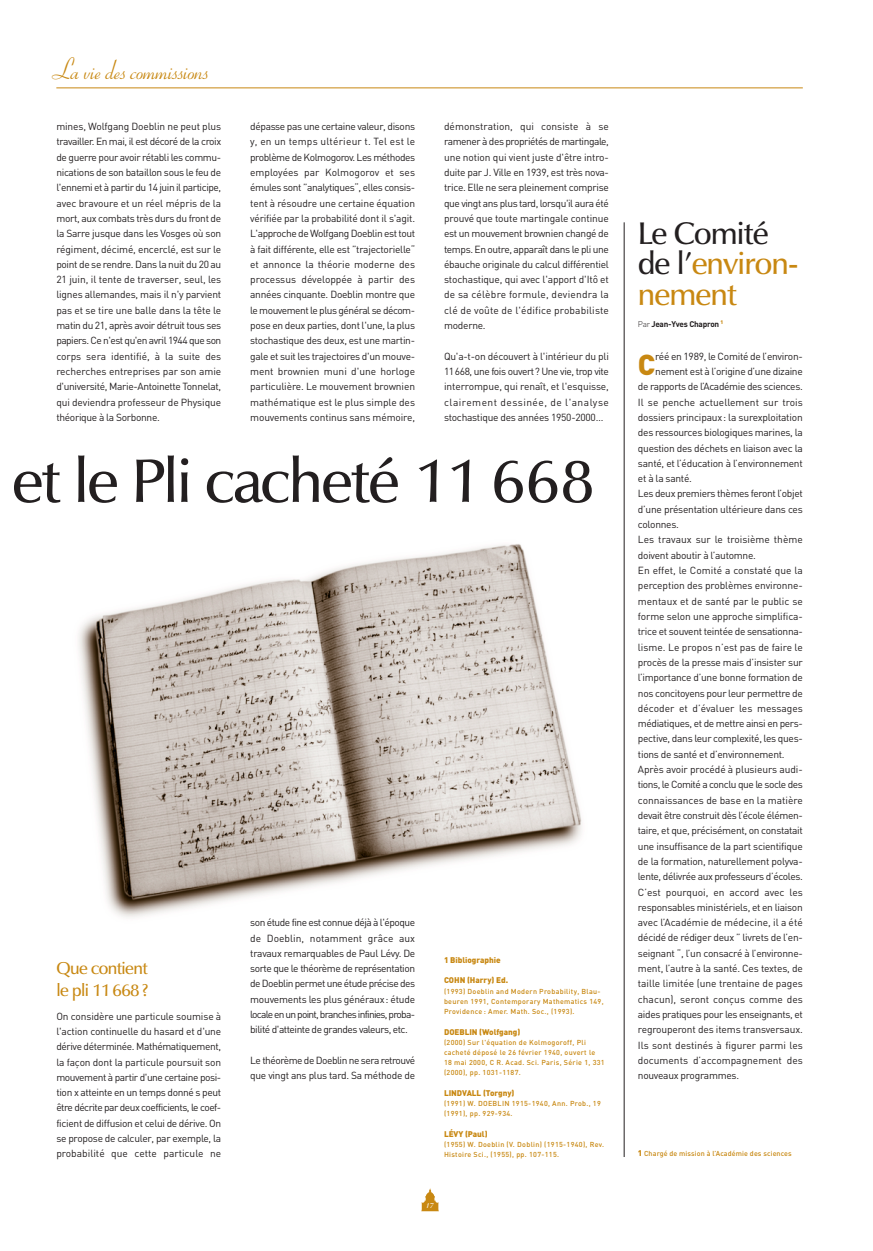
<style>
.page{position:relative;width:873px;height:1251px;background:#fff}
.page>*{position:absolute;margin:0;border:0;box-sizing:border-box;transform-origin:0 0}
.t1{font:600 62.25px "Zapf Humanist 601 BT";letter-spacing:-.025em;color:#231f20}
.t2{font:600 31.65px/30.6px "Zapf Humanist 601 BT";letter-spacing:-.025em;color:#c88812}
.t3{font:30.6px "Ribbon 131 BT";letter-spacing:-.02em;color:#c88812}
.t4{font:900 28.5px "DIN";color:#c88812}
.t5{font:600 17.4px/21.9px "Zapf Humanist 601 BT";letter-spacing:-.035em;color:#c88812}
.t6{font:700 11.25px "Ribbon 131 BT";color:#fff}
.t7{font:10.2px/15.3px "DIN";letter-spacing:-.025em;color:#231f20;text-align:justify}
.t8{font:10.2px "DIN";color:#231f20}
.t9{font:10.2px/15.3px "DIN";letter-spacing:-.05em;color:#231f20}
.t10{font:10.2px "DIN";letter-spacing:-.045em;color:#231f20}
.t11{font:10.2px "DIN";letter-spacing:-.005em;color:#231f20}
.t12{font:900 8.1px "DIN";letter-spacing:-.005em;color:#c88812}
.t13{font:700 8.1px "DIN";letter-spacing:-.025em;color:#231f20}
.t14{font:500 7.2px/10.2px "DIN";letter-spacing:.045em;color:#c88812}
.t15{font:500 7.2px "DIN";letter-spacing:.015em;color:#c88812}
.s1{color:#231f20}
.s2{font-weight:300}
.s3{font-weight:900;font-size:8.1px}
</style>
<div class="page">
<svg style="left:421px;top:1188px;width:18px;height:22px"></svg>
<hr style="left:56px;top:88px;width:746px;height:1px;background:#c88812">
<img style="left:78px;top:544px;width:504px;height:373px">
<hr style="left:623px;top:222px;width:1px;height:934px;background:#231f20">
<h3 class="t3" style="left:56px;top:57px;width:157px">Lavie des commissions</h3>
<p class="t7" style="left:56px;top:121px;width:166px">mines, Wolfgang Doeblin ne peut plus travailler. En mai, il est décoré de la croix de guerre pour avoir rétabli les commu&shy;nications de son bataillon sous le feu de l'ennemi et à partir du 14 juin il participe, avec bravoure et un réel mépris de la mort, aux combats très durs du front de la Sarre jusque dans les Vosges où son régiment, décimé, encerclé, est sur le point de se rendre. Dans la nuit du 20 au 21 juin, il tente de traverser, seul, les lignes allemandes, mais il n'y parvient pas et se tire une balle dans la tête le matin du 21, après avoir détruit tous ses papiers. Ce n'est qu'en avril 1944 que son corps sera identifié, à la suite des recherches entreprises par son amie d'université, Marie-Antoinette Tonnelat, qui deviendra professeur de Physique théorique à la Sorbonne.</p>
<p class="t7" style="left:250px;top:121px;width:166px">dépasse pas une certaine valeur, disons y, en un temps ultérieur t. Tel est le problème de Kolmogorov. Les méthodes employées par Kolmogorov et ses émules sont ”analytiques“, elles consis&shy;tent à résoudre une certaine équation vérifiée par la probabilité dont il s'agit.<br>L'approche de Wolfgang Doeblin est tout à fait différente, elle est ”trajectorielle“ et annonce la théorie moderne des processus développée à partir des années cinquante. Doeblin montre que le mouvement le plus général se décom&shy;pose en deux parties, dont l'une, la plus stochastique des deux, est une martin&shy;gale et suit les trajectoires d'un mouve&shy;ment brownien muni d'une horloge particulière. Le mouvement brownien mathématique est le plus simple des mouvements continus sans mémoire,</p>
<p class="t7" style="left:444px;top:121px;width:166px">démonstration, qui consiste à se ramener à des propriétés de martingale, une notion qui vient juste d'être intro&shy;duite par J. Ville en 1939, est très nova&shy;trice. Elle ne sera pleinement comprise que vingt ans plus tard, lorsqu'il aura été prouvé que toute martingale continue est un mouvement brownien changé de temps. En outre, apparaît dans le pli une ébauche originale du calcul différentiel stochastique, qui avec l'apport d'Itô et de sa célèbre formule, deviendra la clé de voûte de l'édifice probabiliste moderne.</p>
<p class="t7" style="left:444px;top:350px;width:166px">Qu'a-t-on découvert à l'intérieur du pli 11668, une fois ouvert? Une vie, trop vite interrompue, qui renaît, et l'esquisse, clairement dessinée, de l'analyse stochastique des années 1950-2000…</p>
<h1 class="t1" style="left:12px;top:459px;width:584px">et le Pli cacheté 11 668</h1>
<h3 class="t5" style="left:56px;top:959px;width:94px">Que contient le pli 11668?</h3>
<p class="t7" style="left:56px;top:1009px;width:166px">On considère une particule soumise à l'action continuelle du hasard et d'une dérive déterminée. Mathématiquement, la façon dont la particule poursuit son mouvement à partir d'une certaine posi&shy;tion x atteinte en un temps donné s peut être décrite par deux coefficients, le coef&shy;ficient de diffusion et celui de dérive. On se propose de calculer, par exemple, la probabilité que cette particule ne</p>
<p class="t7" style="left:250px;top:916px;width:166px">son étude fine est connue déjà à l'époque de Doeblin, notamment grâce aux travaux remarquables de Paul Lévy. De sorte que le théorème de représentation de Doeblin permet une étude précise des mouvements les plus généraux: étude locale en un point, branches infinies, proba&shy;bilité d'atteinte de grandes valeurs, etc.</p>
<p class="t9" style="left:250px;top:1054px;width:166px">Le théorème de Doeblin ne sera retrouvé que vingt ans plus tard. Sa méthode de</p>
<p class="t12" style="left:444px;top:957px;width:58px">1 Bibliographie</p>
<p class="t12" style="left:444px;top:977px;width:66px">COHN (Harry) Ed.</p>
<p class="t14" style="left:444px;top:986px;width:161px">(1993) Doeblin and Modern Probability, Blau&shy;beuren 1991, Contemporary Mathematics 149,<br>Providence : Amer. Math. Soc., (1993).</p>
<p class="t12" style="left:444px;top:1028px;width:78px">DOEBLIN (Wolfgang)</p>
<p class="t14" style="left:444px;top:1037px;width:162px">(2000) Sur l'équation de Kolmogoroff, Pli cacheté déposé le 26 février 1940, ouvert le 18 mai 2000, C R. Acad. Sci. Paris, Série 1, 331 (2000), pp. 1031-1187.</p>
<p class="t12" style="left:444px;top:1089px;width:72px">LINDVALL (Torgny)</p>
<p class="t14" style="left:444px;top:1098px;width:158px">(1991) W. DOEBLIN 1915-1940, Ann. Prob., 19 (1991), pp. 929-934.</p>
<p class="t12" style="left:444px;top:1130px;width:45px">LÉVY (Paul)</p>
<p class="t14" style="left:444px;top:1139px;width:161px">(1955) W. Doeblin (V. Doblin) (1915-1940), Rev.<br>Histoire Sci., (1955), pp. 107-115.</p>
<p class="t6" style="left:426px;top:1199px;width:10px">17</p>
<h2 class="t2" style="left:637px;top:223px;width:162px"><span class="s1">Le Comité de l’</span>environ&shy;nement</h2>
<p class="t13" style="left:637px;top:321px;width:87px"><span class="s2">Par</span> Jean-Yves Chapron <sup>1</sup></p>
<h3 class="t4" style="left:637px;top:355px;width:19px">C</h3>
<p class="t7" style="left:655px;top:350px;width:149px">réé en 1989, le Comité de l’environ-</p>
<p class="t7" style="left:655px;top:365px;width:149px">nement est à l’origine d’une dizaine</p>
<p class="t7" style="left:637px;top:381px;width:166px">de rapports de l’Académie des sciences.</p>
<p class="t8" style="left:637px;top:398px;width:166px">Il se penche actuellement sur trois</p>
<p class="t7" style="left:637px;top:411px;width:166px">dossiers principaux: la surexploitation</p>
<p class="t7" style="left:637px;top:426px;width:166px">des ressources biologiques marines, la</p>
<p class="t7" style="left:637px;top:442px;width:166px">question des déchets en liaison avec la</p>
<p class="t7" style="left:637px;top:457px;width:166px">santé, et l’éducation à l’environnement</p>
<p class="t7" style="left:637px;top:472px;width:56px">et à la santé.</p>
<p class="t7" style="left:637px;top:488px;width:166px">Les deux premiers thèmes feront l’objet</p>
<p class="t7" style="left:637px;top:503px;width:166px">d’une présentation ultérieure dans ces</p>
<p class="t7" style="left:637px;top:518px;width:43px">colonnes.</p>
<p class="t8" style="left:637px;top:536px;width:166px">Les travaux sur le troisième thème</p>
<p class="t7" style="left:637px;top:549px;width:120px">doivent aboutir à l’automne.</p>
<p class="t8" style="left:637px;top:567px;width:166px">En effet, le Comité a constaté que la</p>
<p class="t7" style="left:637px;top:579px;width:166px">perception des problèmes environne-</p>
<p class="t8" style="left:637px;top:597px;width:166px">mentaux et de santé par le public se</p>
<p class="t7" style="left:637px;top:610px;width:166px">forme selon une approche simplifica-</p>
<p class="t7" style="left:637px;top:625px;width:166px">trice et souvent teintée de sensationna-</p>
<p class="t8" style="left:637px;top:643px;width:166px">lisme. Le propos n’est pas de faire le</p>
<p class="t7" style="left:637px;top:656px;width:166px">procès de la presse mais d’insister sur</p>
<p class="t7" style="left:637px;top:671px;width:166px">l’importance d’une bonne formation de</p>
<p class="t7" style="left:637px;top:687px;width:166px">nos concitoyens pour leur permettre de</p>
<p class="t8" style="left:637px;top:704px;width:166px">décoder et d’évaluer les messages</p>
<p class="t7" style="left:637px;top:717px;width:166px">médiatiques, et de mettre ainsi en pers-</p>
<p class="t7" style="left:637px;top:732px;width:166px">pective, dans leur complexité, les ques-</p>
<p class="t7" style="left:637px;top:748px;width:148px">tions de santé et d’environnement.</p>
<p class="t11" style="left:637px;top:765px;width:166px">Après avoir procédé à plusieurs audi-</p>
<p class="t10" style="left:637px;top:781px;width:166px">tions, le Comité a conclu que le socle des</p>
<p class="t8" style="left:637px;top:796px;width:166px">connaissances de base en la matière</p>
<p class="t7" style="left:637px;top:809px;width:166px">devait être construit dès l’école élémen-</p>
<p class="t7" style="left:637px;top:824px;width:166px">taire, et que, précisément, on constatait</p>
<p class="t7" style="left:637px;top:840px;width:166px">une insuffisance de la part scientifique</p>
<p class="t7" style="left:637px;top:855px;width:166px">de la formation, naturellement polyva-</p>
<p class="t7" style="left:637px;top:870px;width:166px">lente, délivrée aux professeurs d’écoles.</p>
<p class="t8" style="left:637px;top:888px;width:166px">C’est pourquoi, en accord avec les</p>
<p class="t7" style="left:637px;top:901px;width:166px">responsables ministériels, et en liaison</p>
<p class="t8" style="left:637px;top:918px;width:166px">avec l’Académie de médecine, il a été</p>
<p class="t7" style="left:637px;top:931px;width:166px">décidé de rédiger deux ” livrets de l’en-</p>
<p class="t7" style="left:637px;top:947px;width:166px">seignant “, l’un consacré à l’environne-</p>
<p class="t7" style="left:637px;top:962px;width:166px">ment, l’autre à la santé. Ces textes, de</p>
<p class="t8" style="left:637px;top:980px;width:166px">taille limitée (une trentaine de pages</p>
<p class="t8" style="left:637px;top:995px;width:166px">chacun), seront conçus comme des</p>
<p class="t7" style="left:637px;top:1008px;width:166px">aides pratiques pour les enseignants, et</p>
<p class="t7" style="left:637px;top:1023px;width:166px">regrouperont des items transversaux.</p>
<p class="t8" style="left:637px;top:1041px;width:166px">Ils sont destinés à figurer parmi les</p>
<p class="t8" style="left:637px;top:1056px;width:166px">documents d’accompagnement des</p>
<p class="t7" style="left:637px;top:1069px;width:103px">nouveaux programmes.</p>
<p class="t15" style="left:637px;top:1151px;width:155px"><span class="s3">1</span> Chargé de mission à l’Académie des sciences</p>
</div>
